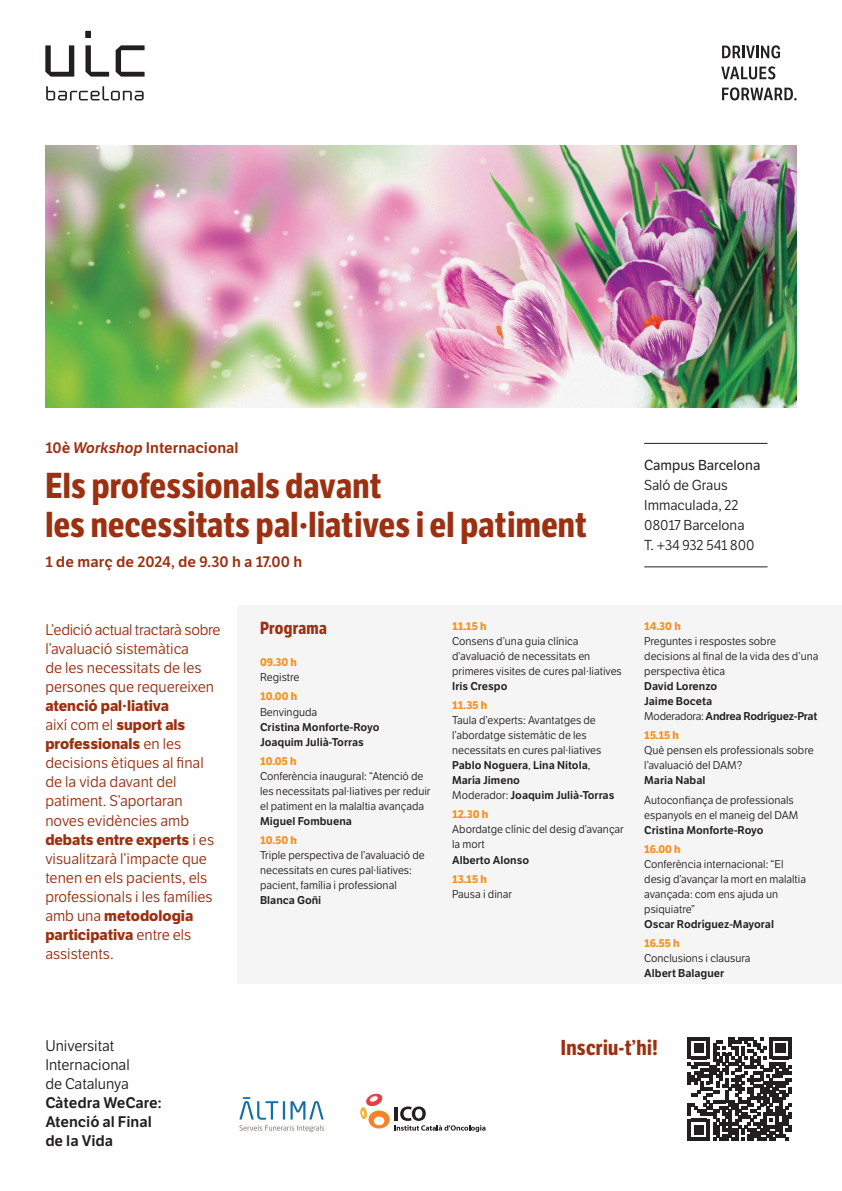
<style>
.page{position:relative;width:842px;height:1191px;background:#fff}
.page>*{position:absolute;margin:0;border:0;box-sizing:border-box;transform-origin:0 0}
.t1{font:700 35px/39px "LFT Etica Condensed";letter-spacing:.01em;color:#9c3112}
.t2{font:700 21px "LFT Etica Condensed";letter-spacing:.02em;color:#9c3112}
.t3{font:700 17px "LFT Etica Condensed";letter-spacing:.015em;color:#9c3112}
.t4{font:15px/19px "LFT Etica Bk";color:#9c3112}
.t5{font:700 15px/19px "LFT Etica";color:#9c3112}
.t6{font:15px "LFT Etica SB";color:#9c3112}
.t7{font:15px/19px "LFT Etica SB";color:#231f20}
.t8{font:15px/19px "LFT Etica Bk";color:#231f20}
.t9{font:14px/20px "LFT Etica Bk";color:#231f20}
.t10{font:14px "LFT Etica";color:#231f20}
.t11{font:11px/15px "LFT Etica Bk";color:#231f20}
.t12{font:11px/15px "LFT Etica SB";color:#231f20}
.t13{font:700 11px "LFT Etica";letter-spacing:-.005em;color:#f6911e}
.t14{font:11px/15px "LFT Etica SB";letter-spacing:-.02em;color:#231f20}
.s1{font-style:italic}
.s2{font-family:"LFT Etica";font-weight:700}
.s3{font-family:"LFT Etica Bk";font-weight:400}
.s4{font-family:"LFT Etica Bk"}
</style>
<div class="page">
<svg style="left:45px;top:31px;width:100px;height:69px"></svg>
<svg style="left:722px;top:45px;width:58px;height:13px"></svg>
<svg style="left:721px;top:66px;width:54px;height:13px"></svg>
<svg style="left:722px;top:87px;width:75px;height:13px"></svg>
<div style="left:237px;top:605px;width:605px;height:379px;background:#f5f5f6"></div>
<img style="left:45px;top:146px;width:752px;height:261px">
<svg style="left:239px;top:1097px;width:85px;height:22px"></svg>
<svg style="left:239px;top:1125px;width:85px;height:7px"></svg>
<svg style="left:360px;top:1093px;width:125px;height:39px"></svg>
<hr style="left:644px;top:443px;width:123px;height:1px;background:#231f20">
<hr style="left:644px;top:566px;width:123px;height:1px;background:#231f20">
<svg style="left:688px;top:1037px;width:103px;height:103px"></svg>
<h3 class="t6" style="left:45px;top:439px;width:195px">10è <span class="s1">Workshop</span> Internacional</h3>
<h1 class="t1" style="left:45px;top:466px;width:543px">Els professionals davant<br>les necessitats pal·liatives i el patiment</h1>
<h3 class="t6" style="left:45px;top:553px;width:258px">1 de març de 2024, de 9.30 h a 17.00 h</h3>
<h3 class="t4" style="left:45px;top:621px;width:177px">L’edició actual tractarà sobre l’avaluació sistemàtica<br>de les necessitats de les persones que requereixen</h3>
<h3 class="t5" style="left:45px;top:697px;width:125px">atenció pal·liativa</h3>
<h3 class="t4" style="left:45px;top:716px;width:142px">així com el <span class="s2">suport als</span></h3>
<h3 class="t5" style="left:45px;top:735px;width:137px">professionals <span class="s3">en les</span></h3>
<h3 class="t4" style="left:45px;top:754px;width:160px">decisions ètiques al final de la vida davant del patiment. S’aportaran noves evidències amb</h3>
<h3 class="t5" style="left:45px;top:830px;width:170px">debats entre experts <span class="s3">i es</span></h3>
<h3 class="t4" style="left:45px;top:849px;width:169px">visualitzarà l’impacte que tenen en els pacients, els professionals i les famílies</h3>
<h3 class="t5" style="left:45px;top:906px;width:149px"><span class="s3">amb una</span> metodologia participativa <span class="s3">entre els</span></h3>
<h3 class="t4" style="left:45px;top:944px;width:70px">assistents.</h3>
<h3 class="t3" style="left:260px;top:618px;width:68px">Programa</h3>
<p class="t13" style="left:260px;top:655px;width:38px">09.30 h</p>
<p class="t11" style="left:260px;top:670px;width:41px">Registre</p>
<p class="t13" style="left:260px;top:690px;width:39px">10.00 h</p>
<p class="t11" style="left:260px;top:704px;width:59px">Benvinguda</p>
<p class="t12" style="left:260px;top:719px;width:121px">Cristina Monforte-Royo<br>Joaquim Julià-Torras</p>
<p class="t13" style="left:260px;top:754px;width:38px">10.05 h</p>
<p class="t11" style="left:260px;top:768px;width:172px">Conferència inaugural: “Atenció de les necessitats pal·liatives per reduir el patiment en la malaltia avançada</p>
<p class="t12" style="left:260px;top:813px;width:93px">Miguel Fombuena</p>
<p class="t13" style="left:260px;top:833px;width:38px">10.50 h</p>
<p class="t11" style="left:260px;top:848px;width:166px">Triple perspectiva de l’avaluació de necessitats en cures pal·liatives: pacient, família i professional</p>
<p class="t12" style="left:260px;top:893px;width:63px">Blanca Goñi</p>
<p class="t13" style="left:452px;top:619px;width:36px">11.15 h</p>
<p class="t11" style="left:452px;top:634px;width:171px">Consens d’una guia clínica d’avaluació de necessitats en primeres visites de cures pal·liatives</p>
<p class="t12" style="left:452px;top:678px;width:57px">Iris Crespo</p>
<p class="t13" style="left:452px;top:698px;width:36px">11.35 h</p>
<p class="t11" style="left:452px;top:713px;width:151px">Taula d’experts: Avantatges de l’abordatge sistemàtic de les necessitats en cures pal·liatives</p>
<p class="t12" style="left:452px;top:758px;width:164px">Pablo Noguera<span class="s4">,</span> Lina Nitola<span class="s4">,<br></span>María Jimeno<br><span class="s4">Moderador:</span> Joaquim Julià-Torras</p>
<p class="t13" style="left:452px;top:808px;width:38px">12.30 h</p>
<p class="t11" style="left:452px;top:822px;width:173px">Abordatge clínic del desig d’avançar la mort</p>
<p class="t12" style="left:452px;top:852px;width:79px">Alberto Alonso</p>
<p class="t13" style="left:452px;top:872px;width:36px">13.15 h</p>
<p class="t11" style="left:452px;top:886px;width:61px">Pausa i dinar</p>
<p class="t10" style="left:644px;top:457px;width:118px">Campus Barcelona</p>
<p class="t9" style="left:644px;top:476px;width:112px">Saló de Graus<br>Immaculada, 22<br>08017 Barcelona<br>T. +34 932 541 800</p>
<p class="t13" style="left:644px;top:619px;width:38px">14.30 h</p>
<p class="t11" style="left:644px;top:634px;width:176px">Preguntes i respostes sobre decisions al final de la vida des d’una perspectiva ètica</p>
<p class="t14" style="left:644px;top:678px;width:175px">David Lorenzo<br>Jaime Boceta<br><span class="s4">Moderadora:</span> Andrea Rodríguez-Prat</p>
<p class="t13" style="left:644px;top:728px;width:36px">15.15 h</p>
<p class="t11" style="left:644px;top:743px;width:171px">Què pensen els professionals sobre l’avaluació del DAM?</p>
<p class="t12" style="left:644px;top:773px;width:63px">Maria Nabal</p>
<p class="t11" style="left:644px;top:792px;width:156px">Autoconfiança de professionals espanyols en el maneig del DAM</p>
<p class="t12" style="left:644px;top:822px;width:121px">Cristina Monforte-Royo</p>
<p class="t13" style="left:644px;top:842px;width:38px">16.00 h</p>
<p class="t11" style="left:644px;top:856px;width:163px">Conferència internacional: “El desig d’avançar la mort en malaltia avançada: com ens ajuda un psiquiatre”</p>
<p class="t12" style="left:644px;top:916px;width:131px">Oscar Rodríguez-Mayoral</p>
<p class="t13" style="left:644px;top:936px;width:37px">16.55 h</p>
<p class="t11" style="left:644px;top:951px;width:108px">Conclusions i clausura</p>
<p class="t12" style="left:644px;top:966px;width:82px">Albert Balaguer</p>
<h3 class="t8" style="left:45px;top:1036px;width:86px">Universitat<br>Internacional de Catalunya</h3>
<h3 class="t7" style="left:45px;top:1093px;width:118px">Càtedra WeCare:<br>Atenció al Final de la Vida</h3>
<h2 class="t2" style="left:561px;top:1034px;width:99px">Inscriu-t’hi!</h2>
</div>
